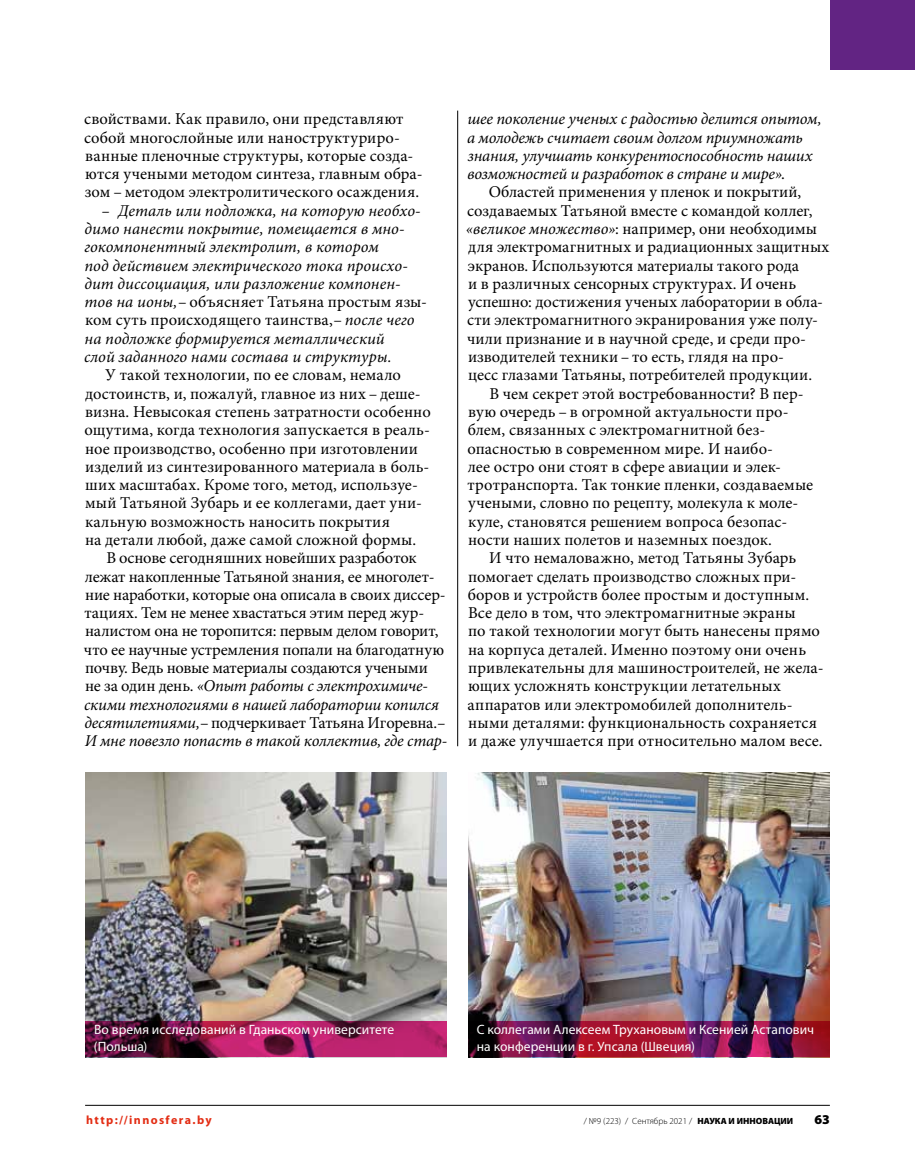
<style>
.page{position:relative;width:915px;height:1170px;background:#fff}
.page>*{position:absolute;margin:0;border:0;box-sizing:border-box;transform-origin:0 0}
.t1{font:16.5px/18.3px "Minion Pro";letter-spacing:.005em;color:#000}
.t2{font:italic 16.5px/18.3px "Minion Pro";letter-spacing:-.005em;color:#000}
.t3{font:16.5px "Minion Pro";letter-spacing:-.015em;color:#000}
.t4{font:13.5px/16.5px "Myriad Pro";letter-spacing:.005em;color:#fff}
.t5{font:900 13.5px "Myriad Pro";color:#000}
.t6{font:700 12px "Myriad Pro";letter-spacing:.115em;color:#e32d14}
.t7{font:300 9px "Myriad Pro";color:#000}
.s1{font-style:normal}
.s2{font-style:italic}
.s3{font-weight:900}
</style>
<div class="page">
<hr style="left:457px;top:111px;width:1px;height:635px;background:#000">
<img style="left:85px;top:772px;width:361px;height:249px">
<img style="left:468px;top:772px;width:361px;height:249px">
<svg style="left:85px;top:1021px;width:361px;height:36px;background:#89194f"></svg>
<svg style="left:468px;top:1021px;width:361px;height:36px;background:#751139"></svg>
<hr style="left:85px;top:1104px;width:744px;height:1px;background:#000">
<div style="left:829px;top:0;width:85px;height:70px;background:#622483"></div>
<p class="t1" style="left:84px;top:110px;width:321px">свойствами. Как правило, они представляют собой многослойные или наноструктуриро-</p>
<p class="t1" style="left:85px;top:146px;width:329px">ванные пленочные структуры, которые созда-</p>
<p class="t2" style="left:84px;top:201px;width:344px;text-indent:18px">– Деталь или подложка, на которую необхо&shy;димо нанести покрытие, помещается в мно&shy;гокомпонентный электролит, в котором<br>под действием электрического тока происхо&shy;дит диссоциация, или разложение компонен&shy;тов на ионы,<span class="s1">– объясняет Татьяна простым язы&shy;ком суть происходящего таинства,–</span> после чего на подложке формируется металлический<br>слой заданного нами состава и структуры.</p>
<p class="t1" style="left:105px;top:366px;width:297px">У такой технологии, по ее словам, немало</p>
<p class="t1" style="left:85px;top:384px;width:337px">достоинств, и, пожалуй, главное из них – деше-</p>
<p class="t1" style="left:85px;top:402px;width:347px">визна. Невысокая степень затратности особенно</p>
<p class="t1" style="left:84px;top:421px;width:347px">ощутима, когда технология запускается в реаль-</p>
<p class="t1" style="left:85px;top:439px;width:334px">ное производство, особенно при изготовлении</p>
<p class="t1" style="left:85px;top:457px;width:345px">изделий из синтезированного материала в боль-</p>
<p class="t1" style="left:85px;top:475px;width:334px">ших масштабах. Кроме того, метод, используе-</p>
<p class="t1" style="left:85px;top:494px;width:338px">мый Татьяной Зубарь и ее коллегами, дает уни-</p>
<p class="t1" style="left:85px;top:512px;width:306px">кальную возможность наносить покрытия</p>
<p class="t1" style="left:85px;top:530px;width:332px">на детали любой, даже самой сложной формы.</p>
<p class="t1" style="left:106px;top:549px;width:312px">В основе сегодняшних новейших разработок</p>
<p class="t3" style="left:85px;top:565px;width:351px">лежат накопленные Татьяной знания, ее многолет-</p>
<p class="t1" style="left:85px;top:585px;width:362px">ние наработки, которые она описала в своих диссер-</p>
<p class="t1" style="left:85px;top:603px;width:341px">тациях. Тем не менее хвастаться этим перед жур-</p>
<p class="t3" style="left:85px;top:620px;width:355px">налистом она не торопится: первым делом говорит,</p>
<p class="t1" style="left:84px;top:640px;width:361px">что ее научные устремления попали на благодатную</p>
<p class="t1" style="left:85px;top:658px;width:344px">почву. Ведь новые материалы создаются учеными</p>
<p class="t2" style="left:85px;top:676px;width:344px"><span class="s1">не за один день.</span> «Опыт работы с электрохимиче-</p>
<p class="t2" style="left:84px;top:695px;width:356px">скими технологиями в нашей лаборатории копился</p>
<p class="t1" style="left:84px;top:713px;width:362px"><span class="s2">десятилетиями,</span>– подчеркивает Татьяна Игоревна.<span class="s2">–</span></p>
<p class="t2" style="left:85px;top:731px;width:364px">И мне повезло попасть в такой коллектив, где стар-</p>
<p class="t1" style="left:85px;top:165px;width:339px">ются учеными методом синтеза, главным обра-</p>
<p class="t1" style="left:85px;top:183px;width:336px">зом – методом электролитического осаждения.</p>
<p class="t2" style="left:467px;top:110px;width:356px">шее поколение ученых с радостью делится опытом, а молодежь считает своим долгом приумножать знания, улучшать конкурентоспособность наших возможностей и разработок в стране и мире»<span class="s1">.</span></p>
<p class="t1" style="left:488px;top:183px;width:314px">Областей применения у пленок и покрытий,</p>
<p class="t1" style="left:467px;top:201px;width:347px">создаваемых Татьяной вместе с командой коллег,</p>
<p class="t1" style="left:465px;top:220px;width:352px"><span class="s2">«великое множество»</span>: например, они необходимы</p>
<p class="t1" style="left:468px;top:238px;width:362px">для электромагнитных и радиационных защитных</p>
<p class="t1" style="left:468px;top:256px;width:332px">экранов. Используются материалы такого рода</p>
<p class="t1" style="left:468px;top:274px;width:329px">и в различных сенсорных структурах. И очень</p>
<p class="t1" style="left:468px;top:293px;width:356px">успешно: достижения ученых лаборатории в обла-</p>
<p class="t1" style="left:467px;top:311px;width:352px">сти электромагнитного экранирования уже полу-</p>
<p class="t1" style="left:467px;top:329px;width:340px">чили признание и в научной среде, и среди про-</p>
<p class="t1" style="left:468px;top:348px;width:317px">изводителей техники – то есть, глядя на про-</p>
<p class="t1" style="left:468px;top:366px;width:345px">цесс глазами Татьяны, потребителей продукции.</p>
<p class="t1" style="left:489px;top:384px;width:316px">В чем секрет этой востребованности? В пер-</p>
<p class="t1" style="left:468px;top:402px;width:322px">вую очередь – в огромной актуальности про-</p>
<p class="t1" style="left:467px;top:421px;width:299px">блем, связанных с электромагнитной без-</p>
<p class="t1" style="left:467px;top:439px;width:307px">опасностью в современном мире. И наибо-</p>
<p class="t1" style="left:468px;top:457px;width:314px">лее остро они стоят в сфере авиации и элек-</p>
<p class="t1" style="left:467px;top:475px;width:347px">тротранспорта. Так тонкие пленки, создаваемые</p>
<p class="t1" style="left:468px;top:494px;width:332px">учеными, словно по рецепту, молекула к моле-</p>
<p class="t1" style="left:468px;top:512px;width:320px">куле, становятся решением вопроса безопас-</p>
<p class="t1" style="left:468px;top:530px;width:305px">ности наших полетов и наземных поездок.</p>
<p class="t1" style="left:489px;top:549px;width:308px">И что немаловажно, метод Татьяны Зубарь</p>
<p class="t1" style="left:468px;top:567px;width:329px">помогает сделать производство сложных при-</p>
<p class="t1" style="left:467px;top:585px;width:343px">боров и устройств более простым и доступным.</p>
<p class="t1" style="left:468px;top:603px;width:329px">Все дело в том, что электромагнитные экраны</p>
<p class="t1" style="left:468px;top:622px;width:353px">по такой технологии могут быть нанесены прямо</p>
<p class="t1" style="left:468px;top:640px;width:339px">на корпуса деталей. Именно поэтому они очень</p>
<p class="t1" style="left:468px;top:658px;width:357px">привлекательны для машиностроителей, не жела-</p>
<p class="t1" style="left:468px;top:677px;width:314px">ющих усложнять конструкции летательных</p>
<p class="t1" style="left:467px;top:695px;width:326px">аппаратов или электромобилей дополнитель-</p>
<p class="t1" style="left:468px;top:713px;width:350px">ными деталями: функциональность сохраняется</p>
<p class="t1" style="left:468px;top:731px;width:356px">и даже улучшается при относительно малом весе.</p>
<p class="t4" style="left:94px;top:1021px;width:302px">Во время исследований в Гданьском университете (Польша)</p>
<p class="t4" style="left:476px;top:1021px;width:339px">С коллегами Алексеем Трухановым и Ксенией Астапович на конференции в г. Упсала (Швеция)</p>
<p class="t6" style="left:86px;top:1113px;width:127px">http://innosfera.by</p>
<p class="t7" style="left:583px;top:1116px;width:211px">/ №9 (223) / Сентябрь 2021 / <span class="s3">НАУКА И ИННОВАЦИИ</span></p>
<p class="t5" style="left:814px;top:1112px;width:17px">63</p>
</div>
